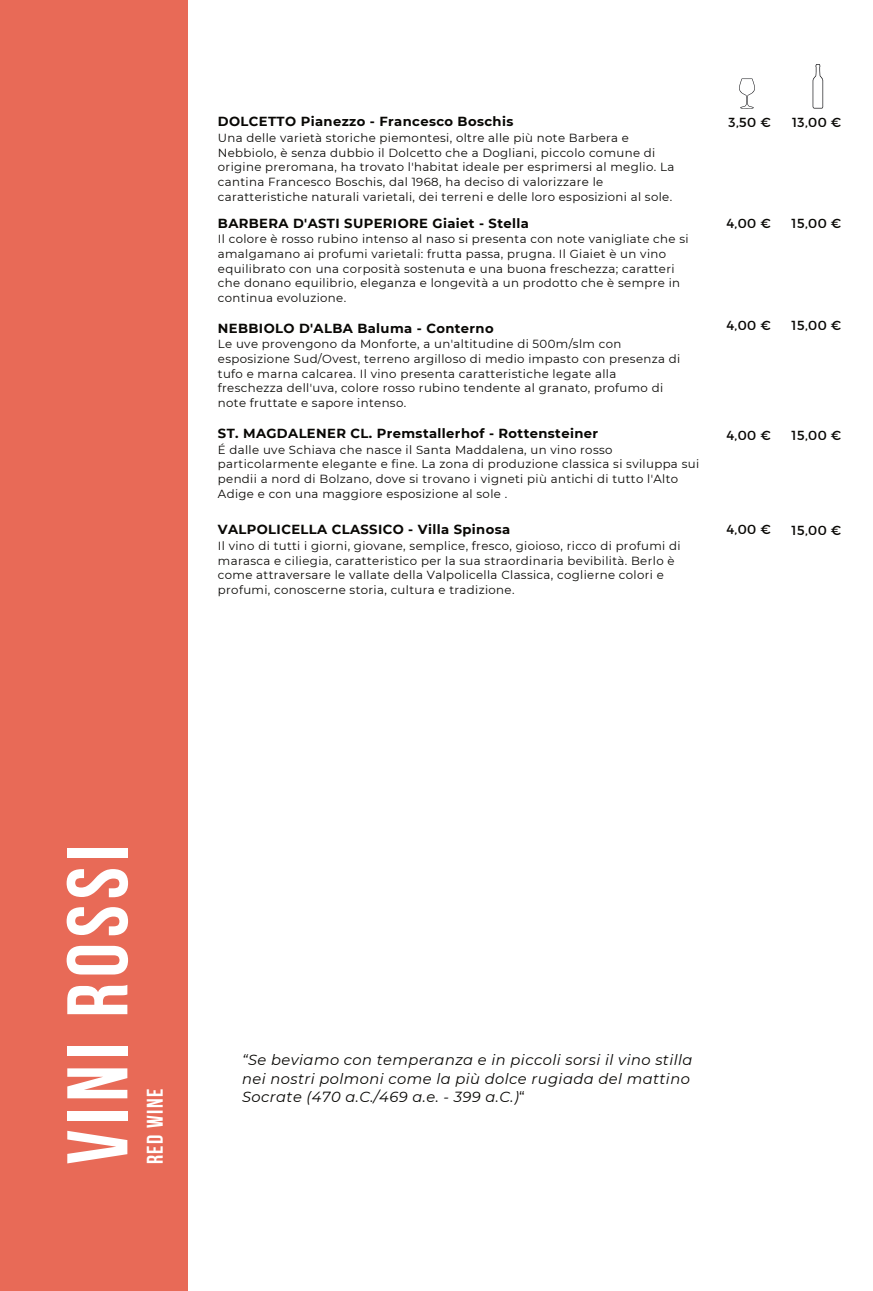
<style>
.page{position:relative;width:873px;height:1291px;background:#fff}
.page>*{position:absolute;margin:0;border:0;box-sizing:border-box;transform-origin:0 0}
.t1{font:85.75px "Bebas Neue Cyrillic";letter-spacing:.07em;color:#fff}
.t2{font:22.57px "Bebas Neue Cyrillic";letter-spacing:.07em;color:#fff}
.t3{font:italic 14.7px/18.6px "Montserrat";letter-spacing:.03em;color:#080704}
.t4{font:700 13.12px "Montserrat";letter-spacing:.03em;color:#080704}
.t5{font:13.12px "Montserrat";letter-spacing:.03em;color:#080704}
.t6{font:11.72px/14.7px "Montserrat";letter-spacing:.03em;color:#080704}
.s1{font-style:normal}
</style>
<div class="page">
<div style="left:0;top:0;width:188px;height:1290px;background:#e86a57"></div>
<svg style="left:812px;top:64px;width:11px;height:44px"></svg>
<svg style="left:739px;top:79px;width:16px;height:30px"></svg>
<p class="t4" style="left:218px;top:112px;width:297px">DOLCETTO Pianezzo - Francesco Boschis</p>
<p class="t6" style="left:218px;top:130px;width:458px">Una delle varietà storiche piemontesi, oltre alle più note Barbera e Nebbiolo, è senza dubbio il Dolcetto che a Dogliani, piccolo comune di origine preromana, ha trovato l'habitat ideale per esprimersi al meglio. La cantina Francesco Boschis, dal 1968, ha deciso di valorizzare le caratteristiche naturali varietali, dei terreni e delle loro esposizioni al sole.</p>
<p class="t4" style="left:218px;top:213px;width:312px">BARBERA D'ASTI SUPERIORE Giaiet - Stella</p>
<p class="t6" style="left:218px;top:231px;width:472px">Il colore è rosso rubino intenso al naso si presenta con note vanigliate che si amalgamano ai profumi varietali: frutta passa, prugna. Il Giaiet è un vino equilibrato con una corposità sostenuta e una buona freschezza; caratteri che donano equilibrio, eleganza e longevità a un prodotto che è sempre in continua evoluzione.</p>
<p class="t4" style="left:218px;top:318px;width:277px">NEBBIOLO D'ALBA Baluma - Conterno</p>
<p class="t6" style="left:218px;top:336px;width:464px">Le uve provengono da Monforte, a un'altitudine di 500m/slm con esposizione Sud/Ovest, terreno argilloso di medio impasto con presenza di tufo e marna calcarea. Il vino presenta caratteristiche legate alla freschezza dell'uva, colore rosso rubino tendente al granato, profumo di note fruttate e sapore intenso.</p>
<p class="t4" style="left:218px;top:424px;width:382px">ST. MAGDALENER CL. Premstallerhof - Rottensteiner</p>
<p class="t6" style="left:218px;top:441px;width:483px">É dalle uve Schiava che nasce il Santa Maddalena, un vino rosso particolarmente elegante e fine. La zona di produzione classica si sviluppa sui pendii a nord di Bolzano, dove si trovano i vigneti più antichi di tutto l'Alto Adige e con una maggiore esposizione al sole .</p>
<p class="t4" style="left:218px;top:520px;width:294px">VALPOLICELLA CLASSICO - Villa Spinosa</p>
<p class="t6" style="left:218px;top:538px;width:464px">Il vino di tutti i giorni, giovane, semplice, fresco, gioioso, ricco di profumi di marasca e ciliegia, caratteristico per la sua straordinaria bevibilità. Berlo è come attraversare le vallate della Valpolicella Classica, coglierne colori e profumi, conoscerne storia, cultura e tradizione.</p>
<p class="t5" style="left:728px;top:114px;width:44px">3,50 €</p>
<p class="t5" style="left:792px;top:114px;width:51px">13,00 €</p>
<p class="t5" style="left:726px;top:215px;width:46px">4,00 €</p>
<p class="t5" style="left:791px;top:215px;width:51px">15,00 €</p>
<p class="t5" style="left:726px;top:317px;width:46px">4,00 €</p>
<p class="t5" style="left:791px;top:317px;width:51px">15,00 €</p>
<p class="t5" style="left:726px;top:427px;width:46px">4,00 €</p>
<p class="t5" style="left:791px;top:427px;width:51px">15,00 €</p>
<p class="t5" style="left:726px;top:521px;width:46px">4,00 €</p>
<p class="t5" style="left:791px;top:522px;width:51px">15,00 €</p>
<h1 class="t1" style="left:50px;top:1164px;width:321px;rotate:-90deg">vini rossi</h1>
<h2 class="t2" style="left:143px;top:1164px;width:77px;rotate:-90deg">RED WINE</h2>
<p class="t3" style="left:242px;top:1049px;width:452px">“Se beviamo con temperanza e in piccoli sorsi il vino stilla nei nostri polmoni come la più dolce rugiada del mattino<br>Socrate (470 a.C./469 a.e. - 399 a.C.)<span class="s1">“</span></p>
</div>
